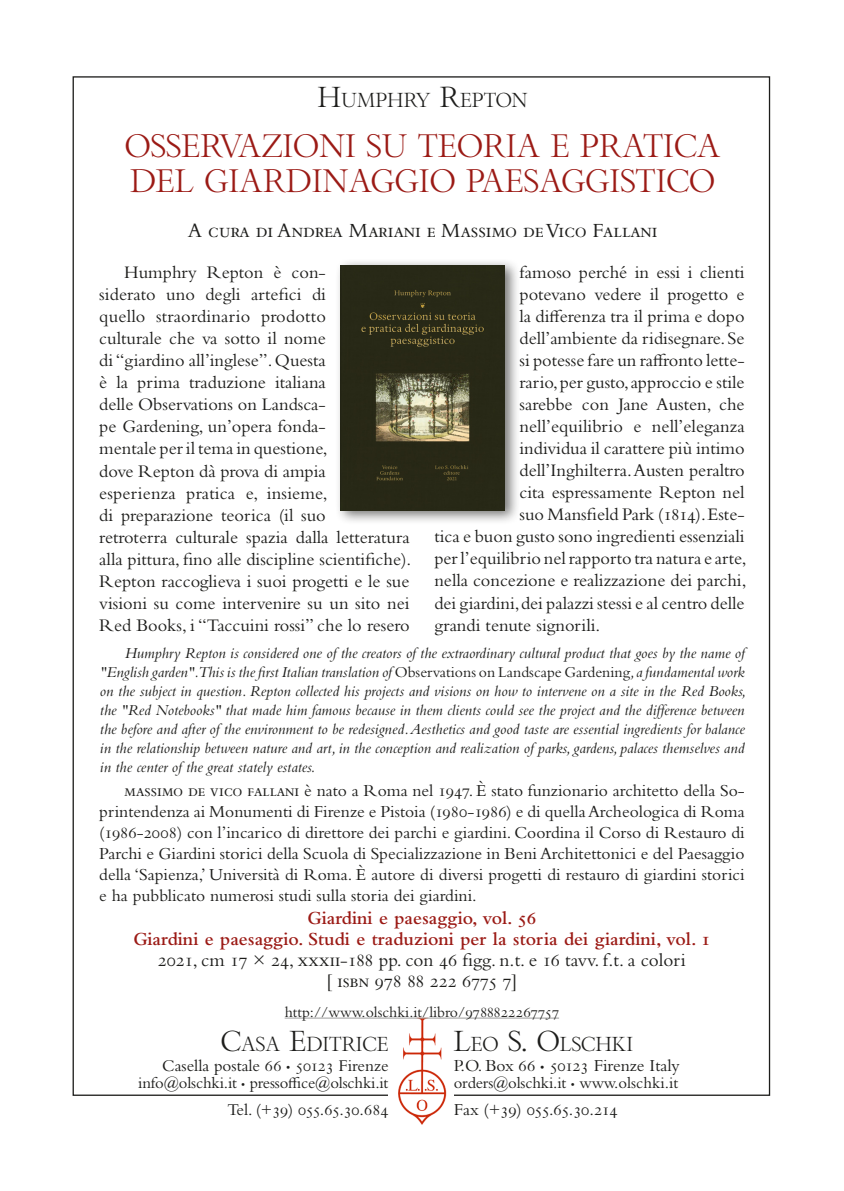
<style>
.page{position:relative;width:844px;height:1191px;background:#fff}
.page>*{position:absolute;margin:0;border:0;box-sizing:border-box;transform-origin:0 0}
._2_titolo{font:31.5px/35px "Bembo Titling MT Std";color:#9b1a15}
._4_curatore{font:21px "Bembo Std";letter-spacing:-.02em;color:#1d1d1b}
._1_autore{font:19.6px "Bembo Titling MT Std";color:#1d1d1b}
._6_collana{font:600 19.25px "Bembo Std";color:#9b1a15}
._7_dati{font:19.25px "Bembo Std";color:#1d1d1b}
._8_Prezzo_e_Isbn{font:19.25px "Bembo Std";letter-spacing:-.01em;color:#1d1d1b}
._5_testo{font:18.38px/22.1px "Bembo Std";color:#1d1d1b}
._5_testo-2{font:18.38px "Bembo Std";letter-spacing:-.035em;color:#1d1d1b}
._5_3_Bio{font:17.5px/21px "Bembo Std";color:#1d1d1b;text-align:justify}
._5_3_Bio-2{font:17.5px "Bembo Std";letter-spacing:-.02em;color:#1d1d1b}
.t1{font:17.15px "Bembo Std";color:#1d1d1b}
.t2{font:17.15px "Bembo Std";letter-spacing:-.02em;color:#1d1d1b}
.t3{font:16.62px "Bembo Std";letter-spacing:-.01em;color:#1d1d1b}
._5_2_testo_inglese{font:italic 15.75px/18.9px "Bembo Std";color:#1d1d1b;text-align:justify}
._9_link_scheda_libro{font:15.75px "Bembo Std";color:#1d1d1b}
.s1{font-size:28px}
.s2{font-style:normal}
.s3{font-size:11.9px}
.s4{font-size:11.38px}
.s5{font-size:12.25px}
</style>
<div class="page">
<img style="left:398px;top:1018px;width:48px;height:106px">
<hr style="left:284px;top:1017px;width:275px;height:1px;background:#9d9d9d">
<div style="left:335px;top:259px;width:185px;height:266px;background:#1d1d1b;opacity:.6"></div>
<img style="left:341px;top:266px;width:163px;height:245px">
<p class="_1_autore" style="left:317px;top:88px;width:212px"><span class="s1">H</span>UMPHRY <span class="s1">R</span>EPTON</p>
<p class="_2_titolo" style="left:125px;top:128px;width:597px">OSSERVAZIONI SU TEORIA E PRATICA<br>DEL GIARDINAGGIO PAESAGGISTICO</p>
<p class="_4_curatore" style="left:188px;top:218px;width:471px">A cura di Andrea Mariani e Massimo de Vico Fallani</p>
<p class="_5_testo" style="left:99px;top:261px;width:313px;text-indent:25px">Humphry Repton è con-<br>siderato uno degli artefici di<br>quello straordinario prodotto<br>culturale che va sotto il nome<br>di “giardino all’inglese”. Questa<br>è la prima traduzione italiana<br>delle Observations on Landsca-<br>pe Gardening, un’opera fonda-<br>mentale per il tema in questione,<br>dove Repton dà prova di ampia<br>esperienza pratica e, insieme,<br>di preparazione teorica (il suo<br>retroterra culturale spazia dalla letteratura alla pittura, fino alle discipline scientifiche).<br>Repton raccoglieva i suoi progetti e le sue visioni su come intervenire su un sito nei Red Books, i “Taccuini rossi” che lo resero</p>
<p class="_5_testo" style="left:519px;top:260px;width:227px">famoso perché in essi i clienti</p>
<p class="_5_testo" style="left:519px;top:283px;width:227px">potevano vedere il progetto e</p>
<p class="_5_testo" style="left:519px;top:305px;width:227px">la differenza tra il prima e dopo</p>
<p class="_5_testo" style="left:519px;top:327px;width:227px">dell’ambiente da ridisegnare. Se</p>
<p class="_5_testo" style="left:519px;top:349px;width:227px">si potesse fare un raffronto lette-</p>
<p class="_5_testo" style="left:519px;top:371px;width:226px">rario, per gusto, approccio e stile</p>
<p class="_5_testo" style="left:519px;top:393px;width:226px">sarebbe con Jane Austen, che</p>
<p class="_5_testo" style="left:519px;top:415px;width:227px">nell’equilibrio e nell’eleganza</p>
<p class="_5_testo" style="left:519px;top:437px;width:227px">individua il carattere più intimo</p>
<p class="_5_testo" style="left:519px;top:459px;width:227px">dell’Inghilterra. Austen peraltro</p>
<p class="_5_testo" style="left:519px;top:481px;width:227px">cita espressamente Repton nel</p>
<p class="_5_testo-2" style="left:519px;top:504px;width:227px">suo Mansfield Park (1814). Este-</p>
<p class="_5_testo" style="left:434px;top:525px;width:312px">tica e buon gusto sono ingredienti essenziali</p>
<p class="_5_testo" style="left:434px;top:547px;width:313px">per l’equilibrio nel rapporto tra natura e arte,</p>
<p class="_5_testo" style="left:434px;top:569px;width:313px">nella concezione e realizzazione dei parchi,</p>
<p class="_5_testo" style="left:434px;top:591px;width:312px">dei giardini, dei palazzi stessi e al centro delle</p>
<p class="_5_testo" style="left:434px;top:613px;width:167px">grandi tenute signorili.</p>
<p class="_5_2_testo_inglese" style="left:100px;top:643px;width:647px;text-indent:25px">Humphry Repton is considered one of the creators of the extraordinary cultural product that goes by the name of "English garden". This is the first Italian translation of <span class="s2">Observations on Landscape Gardening</span>, a fundamental work on the subject in question. Repton collected his projects and visions on how to intervene on a site in the Red Books, the "Red Notebooks" that made him famous because in them clients could see the project and the difference between the before and after of the environment to be redesigned. Aesthetics and good taste are essential ingredients for balance in the relationship between nature and art, in the conception and realization of parks, gardens, palaces themselves and in the center of the great stately estates.</p>
<p class="_5_3_Bio" style="left:99px;top:779px;width:646px;text-indent:25px">Massimo de Vico Fallani è nato a Roma nel 1947. È stato funzionario architetto della So&shy;printendenza ai Monumenti di Firenze e Pistoia (1980-1986) e di quella Archeologica di Roma (1986-2008) con l’incarico di direttore dei parchi e giardini. Coordina il Corso di Restauro di Parchi e Giardini storici della Scuola di Specializzazione in Beni Architettonici e del Paesaggio della ‘Sapienza,’ Università di Roma. È autore di diversi progetti di restauro di giardini storici e ha pubblicato numerosi studi sulla storia dei giardini.</p>
<p class="_6_collana" style="left:307px;top:907px;width:230px">Giardini e paesaggio, vol. 56</p>
<p class="_6_collana" style="left:133px;top:928px;width:578px">Giardini e paesaggio. Studi e traduzioni per la storia dei giardini, vol. 1</p>
<p class="_7_dati" style="left:158px;top:949px;width:529px">2021, cm 17 × 24, xxxii-188 pp. con 46 figg. n.t. e 16 tavv. f.t. a colori</p>
<p class="_8_Prezzo_e_Isbn" style="left:326px;top:970px;width:192px">[ isbn 978 88 222 6775 7]</p>
<p class="_9_link_scheda_libro" style="left:284px;top:1002px;width:276px">http://www.olschki.it/libro/9788822267757</p>
<p class="_1_autore" style="left:221px;top:1031px;width:169px"><span class="s1">C</span>ASA <span class="s1">E</span>DITRICE</p>
<p class="t1" style="left:162px;top:1055px;width:228px">Casella postale 66 <span class="s3">•</span> 50123 Firenze</p>
<p class="t3" style="left:138px;top:1073px;width:251px">info@olschki.it <span class="s4">•</span> pressoffice@olschki.it</p>
<p class="t2" style="left:227px;top:1099px;width:162px">Tel. (+39) 055.65.30.684</p>
<p class="_1_autore" style="left:453px;top:1031px;width:181px"><span class="s1">L</span>EO <span class="s1">S. O</span>LSCHKI</p>
<p class="_5_3_Bio" style="left:453px;top:1054px;width:227px">P.O. Box 66 <span class="s5">•</span> 50123 Firenze Italy</p>
<p class="t3" style="left:453px;top:1073px;width:226px">orders@olschki.it <span class="s4">•</span> www.olschki.it</p>
<p class="_5_3_Bio-2" style="left:453px;top:1098px;width:165px">Fax (+39) 055.65.30.214</p>
</div>
